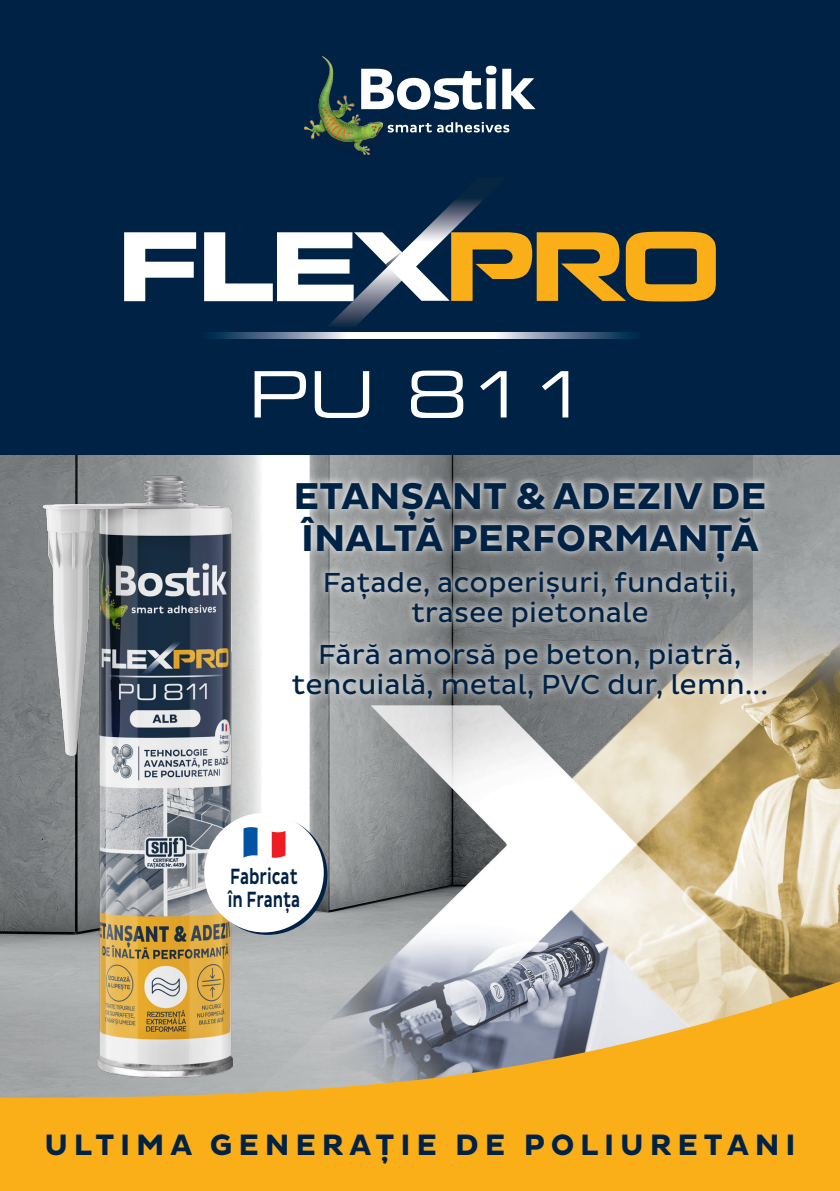
<style>
.page{position:relative;width:840px;height:1191px;background:#fff}
.page>*{position:absolute;margin:0;border:0;box-sizing:border-box;transform-origin:0 0}
.t1{font:64px "Eurostile LT Std Ex 2";color:#fff}
.t2{font:700 38px/42px "Bostik";color:#002245}
.t3{font:700 30px "Bostik";letter-spacing:.195em;color:#002245}
.t4{font:28px/30px "Bostik";color:#002245;text-align:center}
.t5{font:500 22.4px "Bostik";color:#002245;scale:.69 1}
</style>
<div class="page">
<img style="left:0;top:454px;width:839px;height:521px">
<div style="left:0;top:0;width:839px;height:454px;background:#002245"></div>
<svg style="left:0;top:975px;width:839px;height:216px;background:#dcad4c"></svg>
<img style="left:304px;top:57px;width:78px;height:98px">
<svg style="left:387px;top:122px;width:122px;height:11px"></svg>
<svg style="left:361px;top:66px;width:174px;height:44px"></svg>
<svg style="left:124px;top:232px;width:72px;height:69px"></svg>
<svg style="left:204px;top:199px;width:511px;height:127px"></svg>
<svg style="left:211px;top:332px;width:422px;height:6px;background:#a2b0c0"></svg>
<svg style="left:285px;top:474px;width:488px;height:231px;background:#a4a5a5"></svg>
<img style="left:44px;top:472px;width:188px;height:605px">
<svg style="left:208px;top:815px;width:119px;height:120px"></svg>
<div style="left:204px;top:813px;width:119px;height:119px;background:#fff;border-radius:50%"></div>
<svg style="left:243px;top:827px;width:42px;height:31px"></svg>
<p class="t1" style="left:248px;top:351px;width:344px">PU 811</p>
<p class="t2" style="left:293px;top:476px;width:474px">ETANȘANT &amp; ADEZIV DE<br>ÎNALTĂ PERFORMANȚĂ</p>
<p class="t4" style="left:322px;top:568px;width:415px">Fațade, acoperișuri, fundații, trasee pietonale</p>
<p class="t4" style="left:291px;top:639px;width:478px">Fără amorsă pe beton, piatră, tencuială, metal, PVC dur, lemn...</p>
<p class="t5" style="left:230px;top:863px;width:99px">Fabricat</p>
<p class="t5" style="left:227px;top:886px;width:107px">în Franța</p>
<p class="t3" style="left:44px;top:1127px;width:752px">ULTIMA GENERAȚIE DE POLIURETANI</p>
</div>
